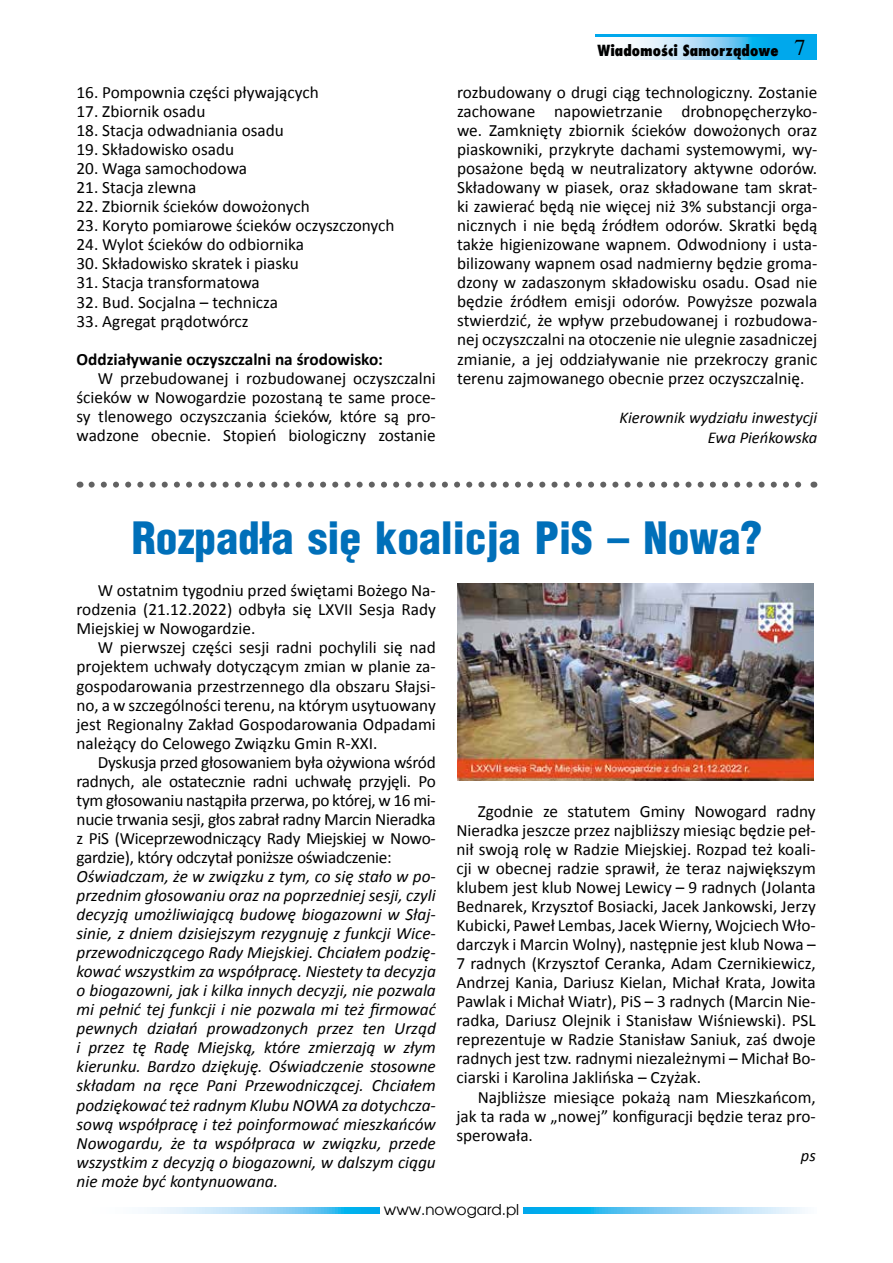
<style>
.page{position:relative;width:893px;height:1263px;background:#fff}
.page>*{position:absolute;margin:0;border:0;box-sizing:border-box;transform-origin:0 0}
.t1{font:900 43.5px "Switzerland Cond";color:#006fb9}
.t2{font:17.25px/19px "Calibri";color:#000;text-align:justify}
.t3{font:italic 17.25px/19px "Calibri";color:#000;text-align:justify}
.t4{font:700 17.25px "Calibri";color:#000}
.t5{font:italic 16.5px/19.8px "Calibri";color:#000;text-align:right}
.t6{font:800 15px "Fujiyama";color:#000}
.t7{font:15px "Avalon";color:#000}
.s1{font-family:"Times";font-weight:400;font-size:22.5px}
</style>
<div class="page">
<div style="left:595px;top:34px;width:221px;height:26px;background:#00a8ec"></div>
<svg style="left:595px;top:37px;width:161px;height:23px;background:#bae3f8"></svg>
<svg style="left:147px;top:1207px;width:658px;height:6px;background:#81d0f4"></svg>
<div style="left:380px;top:1203px;width:143px;height:15px;background:#fff"></div>
<img style="left:457px;top:583px;width:356px;height:197px">
<svg style="left:92px;top:482px;width:710px;height:6px"></svg>
<p class="t2" style="left:77px;top:82px;width:244px">16. Pompownia części pływających</p>
<p class="t2" style="left:77px;top:101px;width:130px">17. Zbiornik osadu</p>
<p class="t2" style="left:77px;top:120px;width:209px">18. Stacja odwadniania osadu</p>
<p class="t2" style="left:77px;top:139px;width:159px">19. Składowisko osadu</p>
<p class="t2" style="left:77px;top:158px;width:172px">20. Waga samochodowa</p>
<p class="t2" style="left:77px;top:177px;width:122px">21. Stacja zlewna</p>
<p class="t2" style="left:77px;top:196px;width:235px">22. Zbiornik ścieków dowożonych</p>
<p class="t2" style="left:77px;top:215px;width:320px">23. Koryto pomiarowe ścieków oczyszczonych</p>
<p class="t2" style="left:77px;top:234px;width:229px">24. Wylot ścieków do odbiornika</p>
<p class="t2" style="left:77px;top:253px;width:224px">30. Składowisko skratek i piasku</p>
<p class="t2" style="left:77px;top:272px;width:185px">31. Stacja transformatowa</p>
<p class="t2" style="left:77px;top:291px;width:203px">32. Bud. Socjalna – technicza</p>
<p class="t2" style="left:77px;top:310px;width:174px">33. Agregat prądotwórcz</p>
<p class="t4" style="left:77px;top:348px;width:308px">Oddziaływanie oczyszczalni na środowisko:</p>
<p class="t2" style="left:77px;top:368px;width:361px;text-indent:21px">W przebudowanej i rozbudowanej oczyszczalni ścieków w Nowogardzie pozostaną te same proce&shy;sy tlenowego oczyszczania ścieków, które są pro&shy;wadzone obecnie. Stopień biologiczny zostanie</p>
<p class="t6" style="left:598px;top:40px;width:210px">Wiadomości Samorządowe <span class="s1">7</span></p>
<p class="t2" style="left:457px;top:82px;width:362px">rozbudowany o drugi ciąg technologiczny. Zostanie zachowane napowietrzanie drobnopęcherzyko&shy;we. Zamknięty zbiornik ścieków dowożonych oraz piaskowniki, przykryte dachami systemowymi, wy&shy;posażone będą w neutralizatory aktywne odorów.<br>Składowany w piasek, oraz składowane tam skrat&shy;ki zawierać będą nie więcej niż 3% substancji orga&shy;nicznych i nie będą źródłem odorów. Skratki będą także higienizowane wapnem. Odwodniony i usta&shy;bilizowany wapnem osad nadmierny będzie groma&shy;dzony w zadaszonym składowisku osadu. Osad nie będzie źródłem emisji odorów. Powyższe pozwala stwierdzić, że wpływ przebudowanej i rozbudowa&shy;nej oczyszczalni na otoczenie nie ulegnie zasadniczej zmianie, a jej oddziaływanie nie przekroczy granic terenu zajmowanego obecnie przez oczyszczalnię.</p>
<p class="t5" style="left:619px;top:407px;width:199px">Kierownik wydziału inwestycji<br>Ewa Pieńkowska</p>
<h1 class="t1" style="left:132px;top:510px;width:632px">Rozpadła się koalicja PiS – Nowa?</h1>
<p class="t2" style="left:77px;top:580px;width:361px;text-indent:21px">W ostatnim tygodniu przed świętami Bożego Na&shy;rodzenia (21.12.2022) odbyła się LXVII Sesja Rady Miejskiej w Nowogardzie.</p>
<p class="t2" style="left:77px;top:637px;width:361px;text-indent:21px">W pierwszej części sesji radni pochylili się nad projektem uchwały dotyczącym zmian w planie za&shy;gospodarowania przestrzennego dla obszaru Słajsi&shy;no, a w szczególności terenu, na którym usytuowany jest Regionalny Zakład Gospodarowania Odpadami należący do Celowego Związku Gmin R-XXI.</p>
<p class="t2" style="left:77px;top:752px;width:361px;text-indent:21px">Dyskusja przed głosowaniem była ożywiona wśród radnych, ale ostatecznie radni uchwałę przyjęli. Po tym głosowaniu nastąpiła przerwa, po której, w 16 mi&shy;nucie trwania sesji, głos zabrał radny Marcin Nieradka z PiS (Wiceprzewodniczący Rady Miejskiej w Nowo&shy;gardzie), który odczytał poniższe oświadczenie:</p>
<p class="t3" style="left:77px;top:866px;width:361px">Oświadczam, że w związku z tym, co się stało w po&shy;przednim głosowaniu oraz na poprzedniej sesji, czyli decyzją umożliwiającą budowę biogazowni w Słaj&shy;sinie, z dniem dzisiejszym rezygnuję z funkcji Wice&shy;przewodniczącego Rady Miejskiej. Chciałem podzię&shy;kować wszystkim za współpracę. Niestety ta decyzja o biogazowni, jak i kilka innych decyzji, nie pozwala mi pełnić tej funkcji i nie pozwala mi też firmować pewnych działań prowadzonych przez ten Urząd i przez tę Radę Miejską, które zmierzają w złym kierunku. Bardzo dziękuję. Oświadczenie stosowne składam na ręce Pani Przewodniczącej. Chciałem podziękować też radnym Klubu NOWA za dotychcza&shy;sową współpracę i też poinformować mieszkańców Nowogardu, że ta współpraca w związku, przede wszystkim z decyzją o biogazowni, w dalszym ciągu nie może być kontynuowana.</p>
<p class="t2" style="left:456px;top:801px;width:361px;text-indent:21px">Zgodnie ze statutem Gminy Nowogard radny Nieradka jeszcze przez najbliższy miesiąc będzie peł&shy;nił swoją rolę w Radzie Miejskiej. Rozpad też koali&shy;cji w obecnej radzie sprawił, że teraz największym klubem jest klub Nowej Lewicy – 9 radnych (Jolanta Bednarek, Krzysztof Bosiacki, Jacek Jankowski, Jerzy Kubicki, Paweł Lembas, Jacek Wierny, Wojciech Wło&shy;darczyk i Marcin Wolny), następnie jest klub Nowa – 7 radnych (Krzysztof Ceranka, Adam Czernikiewicz, Andrzej Kania, Dariusz Kielan, Michał Krata, Jowita Pawlak i Michał Wiatr), PiS – 3 radnych (Marcin Nie&shy;radka, Dariusz Olejnik i Stanisław Wiśniewski). PSL reprezentuje w Radzie Stanisław Saniuk, zaś dwoje radnych jest tzw. radnymi niezależnymi – Michał Bo&shy;ciarski i Karolina Jaklińska – Czyżak.</p>
<p class="t2" style="left:456px;top:1086px;width:361px;text-indent:21px">Najbliższe miesiące pokażą nam Mieszkańcom, jak ta rada w „nowej” konfiguracji będzie teraz pro&shy;sperowała.</p>
<p class="t5" style="left:801px;top:1144px;width:16px">ps</p>
<p class="t7" style="left:384px;top:1200px;width:137px">www.nowogard.pl</p>
</div>
